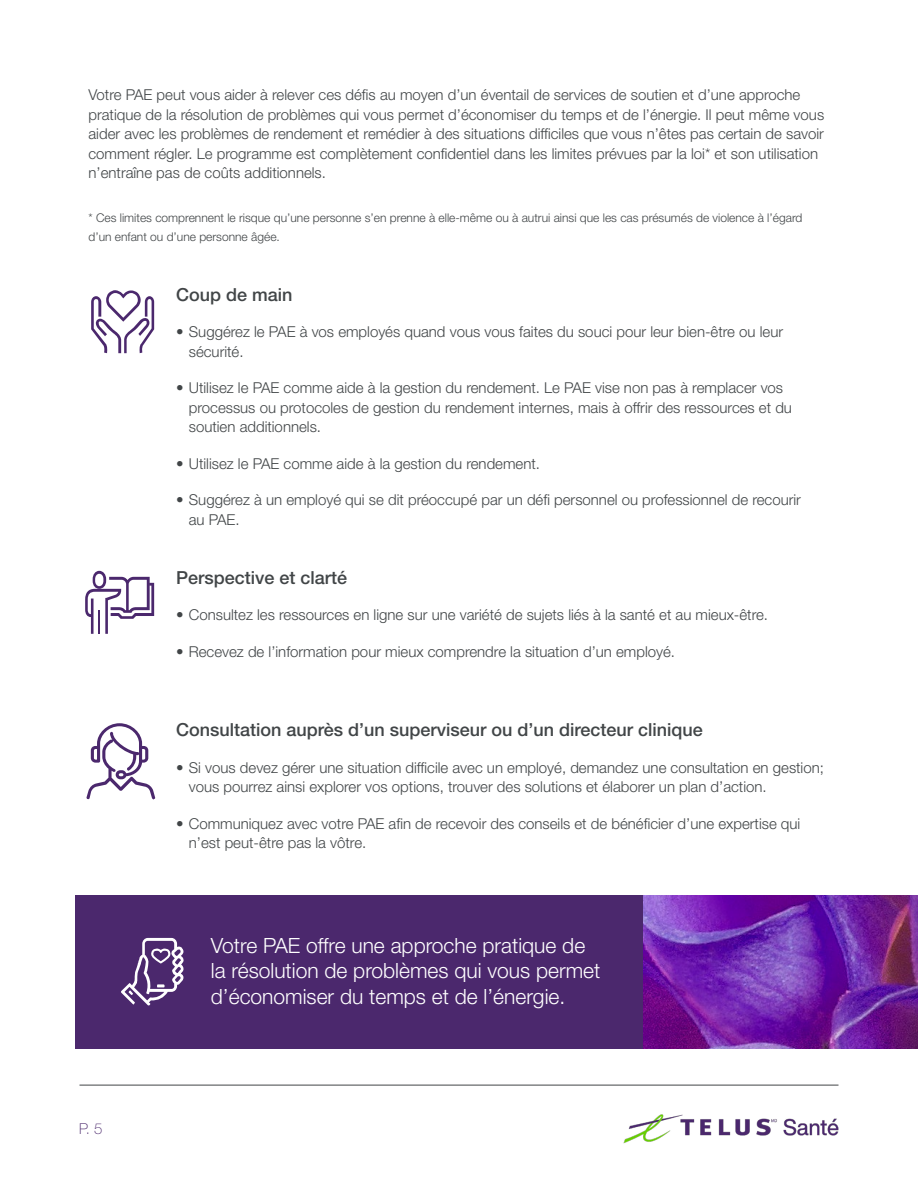
<style>
.page{position:relative;width:918px;height:1188px;background:#fff}
.page>*{position:absolute;margin:0;border:0;box-sizing:border-box;transform-origin:0 0}
.t1{font:300 21px/25.5px "Helvetica Neue LT Std";color:#fff}
.t2{font:500 18px "Helvetica Neue LT Std";color:#414547}
.t3{font:300 15px/19.5px "Helvetica Neue LT Std";color:#414547}
.t4{font:100 15px "Helvetica Neue LT Std";color:#4b286c}
.t5{font:300 12px/19.5px "Helvetica Neue LT Std";color:#414547}
</style>
<div class="page">
<img style="left:623px;top:1114px;width:216px;height:30px">
<hr style="left:80px;top:1085px;width:758px;height:1px;background:#414547">
<div style="left:75px;top:895px;width:569px;height:153px;background:#4b286d"></div>
<svg style="left:91px;top:290px;width:63px;height:63px"></svg>
<svg style="left:85px;top:571px;width:69px;height:63px"></svg>
<svg style="left:87px;top:723px;width:69px;height:76px"></svg>
<svg style="left:121px;top:938px;width:63px;height:67px"></svg>
<img style="left:644px;top:895px;width:274px;height:153px">
<p class="t3" style="left:88px;top:85px;width:737px">Votre PAE peut vous aider à relever ces défis au moyen d’un éventail de services de soutien et d’une approche pratique de la résolution de problèmes qui vous permet d’économiser du temps et de l’énergie. Il peut même vous aider avec les problèmes de rendement et remédier à des situations difficiles que vous n’êtes pas certain de savoir comment régler. Le programme est complètement confidentiel dans les limites prévues par la loi* et son utilisation n’entraîne pas de coûts additionnels.</p>
<p class="t5" style="left:88px;top:208px;width:715px">* Ces limites comprennent le risque qu’une personne s’en prenne à elle-même ou à autrui ainsi que les cas présumés de violence à l’égard d’un enfant ou d’une personne âgée.</p>
<p class="t2" style="left:176px;top:284px;width:118px">Coup de main</p>
<p class="t3" style="left:189px;top:322px;width:596px;text-indent:-13px">• Suggérez le PAE à vos employés quand vous vous faites du souci pour leur bien-être ou leur sécurité.</p>
<p class="t3" style="left:189px;top:378px;width:605px;text-indent:-13px">• Utilisez le PAE comme aide à la gestion du rendement. Le PAE vise non pas à remplacer vos processus ou protocoles de gestion du rendement internes, mais à offrir des ressources et du soutien additionnels.</p>
<p class="t3" style="left:176px;top:454px;width:365px">• Utilisez le PAE comme aide à la gestion du rendement.</p>
<p class="t3" style="left:189px;top:490px;width:614px;text-indent:-13px">• Suggérez à un employé qui se dit préoccupé par un défi personnel ou professionnel de recourir au PAE.</p>
<p class="t2" style="left:176px;top:567px;width:173px">Perspective et clarté</p>
<p class="t3" style="left:176px;top:605px;width:594px">• Consultez les ressources en ligne sur une variété de sujets liés à la santé et au mieux-être.</p>
<p class="t3" style="left:176px;top:642px;width:500px">• Recevez de l’information pour mieux comprendre la situation d’un employé.</p>
<p class="t2" style="left:176px;top:719px;width:528px">Consultation auprès d’un superviseur ou d’un directeur clinique</p>
<p class="t3" style="left:189px;top:757px;width:637px;text-indent:-13px">• Si vous devez gérer une situation difficile avec un employé, demandez une consultation en gestion; vous pourrez ainsi explorer vos options, trouver des solutions et élaborer un plan d’action.</p>
<p class="t3" style="left:189px;top:813px;width:613px;text-indent:-13px">• Communiquez avec votre PAE afin de recevoir des conseils et de bénéficier d’une expertise qui n’est peut-être pas la vôtre.</p>
<p class="t4" style="left:79px;top:1120px;width:25px">P. 5</p>
<h1 class="t1" style="left:211px;top:932px;width:391px">Votre PAE offre une approche pratique de la résolution de problèmes qui vous permet d’économiser du temps et de l’énergie.</h1>
</div>
